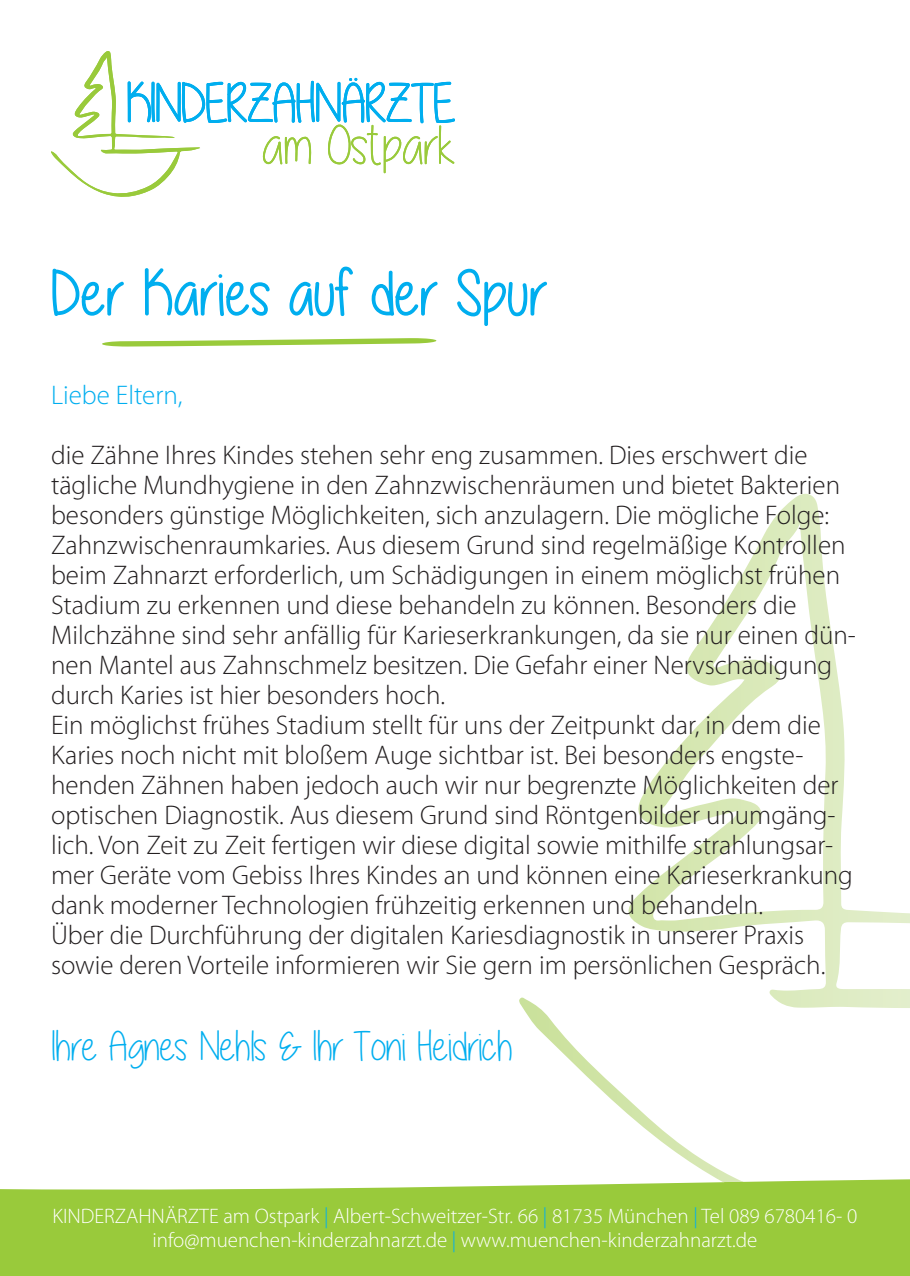
<style>
.page{position:relative;width:910px;height:1276px;background:#fff}
.page>*{position:absolute;margin:0;border:0;box-sizing:border-box;transform-origin:0 0}
.t1{font:63px "myk";letter-spacing:.025em;color:#00aeef}
.t2{font:42px "myk";color:#00aeef}
.t3{font:300 27px/30px "Myriad Pro";color:#231f20}
.t4{font:300 27px "Myriad Pro";color:#00aeef}
.t5{font:300 21px/24px "Myriad Pro";color:#fff;text-align:center}
.s1{color:#00aeef}
</style>
<div class="page">
<div style="left:0;top:1182px;width:910px;height:94px;background:#99ca3b"></div>
<svg style="left:51px;top:51px;width:404px;height:146px"></svg>
<svg style="left:519px;top:494px;width:391px;height:688px"></svg>
<div style="left:723px;top:1181px;width:187px;height:44px;background:#99ca3b"></div>
<svg style="left:457px;top:268px;width:90px;height:58px"></svg>
<svg style="left:52px;top:266px;width:386px;height:81px"></svg>
<h1 class="t1" style="left:51px;top:260px;width:497px">Der Karies auf der Spur</h1>
<p class="t4" style="left:51px;top:380px;width:133px">Liebe Eltern,</p>
<p class="t3" style="left:51px;top:440px;width:806px">die Zähne Ihres Kindes stehen sehr eng zusammen. Dies erschwert die tägliche Mundhygiene in den Zahnzwischenräumen und bietet Bakterien besonders günstige Möglichkeiten, sich anzulagern. Die mögliche Folge:<br>Zahnzwischenraumkaries. Aus diesem Grund sind regelmäßige Kontrollen beim Zahnarzt erforderlich, um Schädigungen in einem möglichst frühen Stadium zu erkennen und diese behandeln zu können. Besonders die Milchzähne sind sehr anfällig für Karieserkrankungen, da sie nur einen dün&shy;nen Mantel aus Zahnschmelz besitzen. Die Gefahr einer Nervschädigung durch Karies ist hier besonders hoch.<br>Ein möglichst frühes Stadium stellt für uns der Zeitpunkt dar, in dem die Karies noch nicht mit bloßem Auge sichtbar ist. Bei besonders engste&shy;henden Zähnen haben jedoch auch wir nur begrenzte Möglichkeiten der optischen Diagnostik. Aus diesem Grund sind Röntgenbilder unumgäng&shy;lich. Von Zeit zu Zeit fertigen wir diese digital sowie mithilfe strahlungsar&shy;mer Geräte vom Gebiss Ihres Kindes an und können eine Karieserkrankung dank moderner Technologien frühzeitig erkennen und behandeln.<br>Über die Durchführung der digitalen Kariesdiagnostik in unserer Praxis sowie deren Vorteile informieren wir Sie gern im persönlichen Gespräch.</p>
<h2 class="t2" style="left:51px;top:1023px;width:463px">Ihre Agnes Nehls &amp; Ihr Toni Heidrich</h2>
<p class="t5" style="left:53px;top:1204px;width:806px">KINDERZAHNÄRZTE am Ostpark <span class="s1">|</span> Albert-Schweitzer-Str. 66 <span class="s1">|</span> 81735 München <span class="s1">|</span> Tel 089 6780416- 0 info@muenchen-kinderzahnarzt.de <span class="s1">|</span> www.muenchen-kinderzahnarzt.de</p>
</div>
